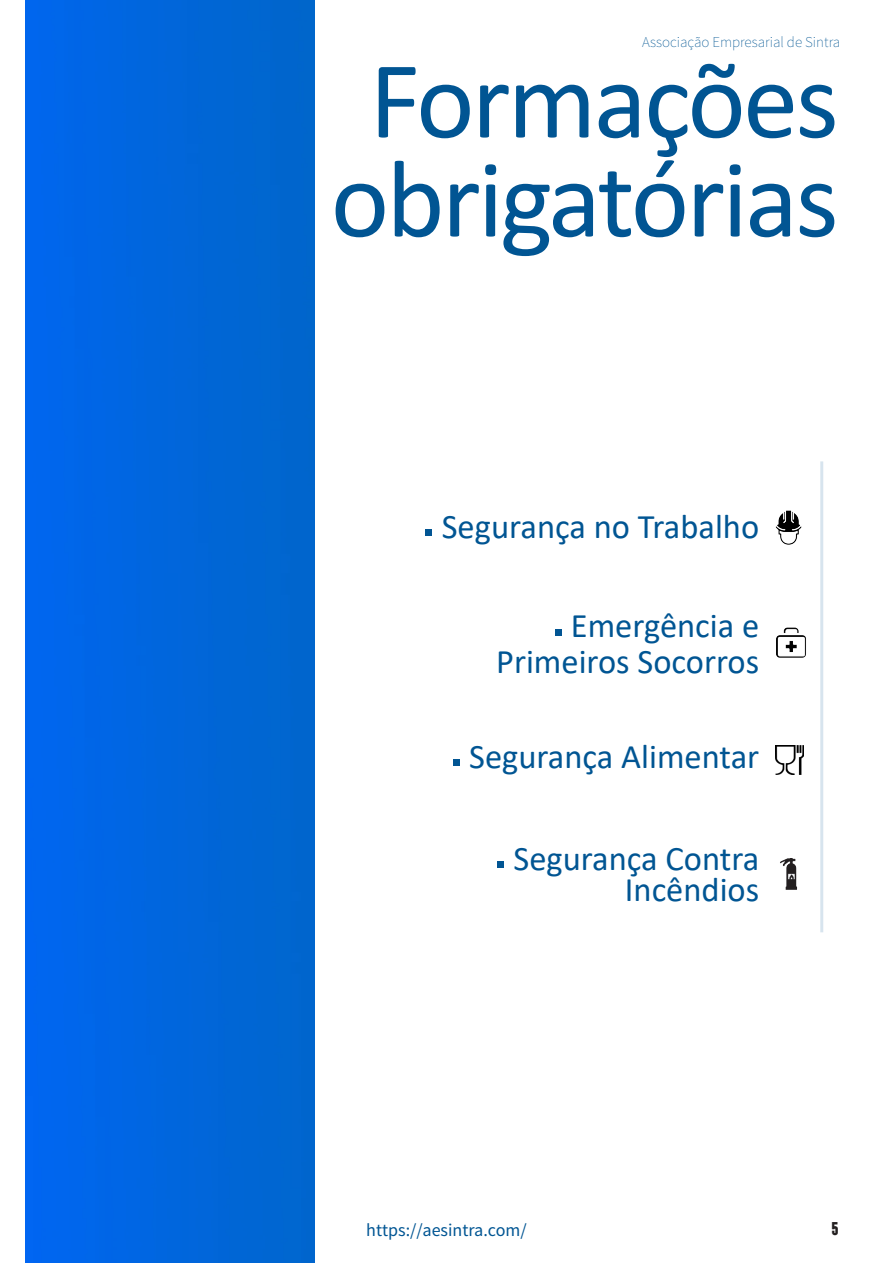
<style>
.page{position:relative;width:893px;height:1263px;background:#fff}
.page>*{position:absolute;margin:0;border:0;box-sizing:border-box;transform-origin:0 0}
.t1{font:111px "Calibri";letter-spacing:-.025em;color:#015593}
.t2{font:34.5px "Calibri";color:#015593}
.t3{font:18px "Source Sans Pro";color:#015593}
.t4{font:700 condensed 18px "Coluna";color:#231f20}
.t5{font:200 15px "Source Sans Pro";color:#015593}
</style>
<div class="page">
<svg style="left:780px;top:858px;width:10px;height:8px"></svg>
<img style="left:777px;top:511px;width:9px;height:19px">
<img style="left:776px;top:628px;width:30px;height:30px">
<img style="left:775px;top:746px;width:29px;height:29px">
<img style="left:26px;top:0;width:289px;height:1263px">
<hr style="left:820px;top:461px;width:3px;height:471px;background:#015593">
<div style="left:426px;top:529px;width:6px;height:7px;background:#015593"></div>
<div style="left:555px;top:629px;width:6px;height:7px;background:#015593"></div>
<svg style="left:453px;top:759px;width:6px;height:6px"></svg>
<svg style="left:498px;top:861px;width:6px;height:6px"></svg>
<p class="t5" style="left:642px;top:33px;width:200px">Associação Empresarial de Sintra</p>
<p class="t1" style="left:369px;top:23px;width:471px">Formações</p>
<p class="t1" style="left:331px;top:122px;width:510px">obrigatórias</p>
<p class="t2" style="left:442px;top:503px;width:319px">Segurança no Trabalho</p>
<p class="t2" style="left:571px;top:602px;width:190px">Emergência e</p>
<p class="t2" style="left:496px;top:638px;width:265px">Primeiros Socorros</p>
<p class="t2" style="left:469px;top:732px;width:292px">Segurança Alimentar</p>
<p class="t2" style="left:513px;top:834px;width:247px">Segurança Contra</p>
<p class="t2" style="left:625px;top:866px;width:136px">Incêndios</p>
<p class="t3" style="left:366px;top:1219px;width:162px">https://aesintra.com/</p>
<p class="t4" style="left:832px;top:1219px;width:8px">5</p>
</div>
